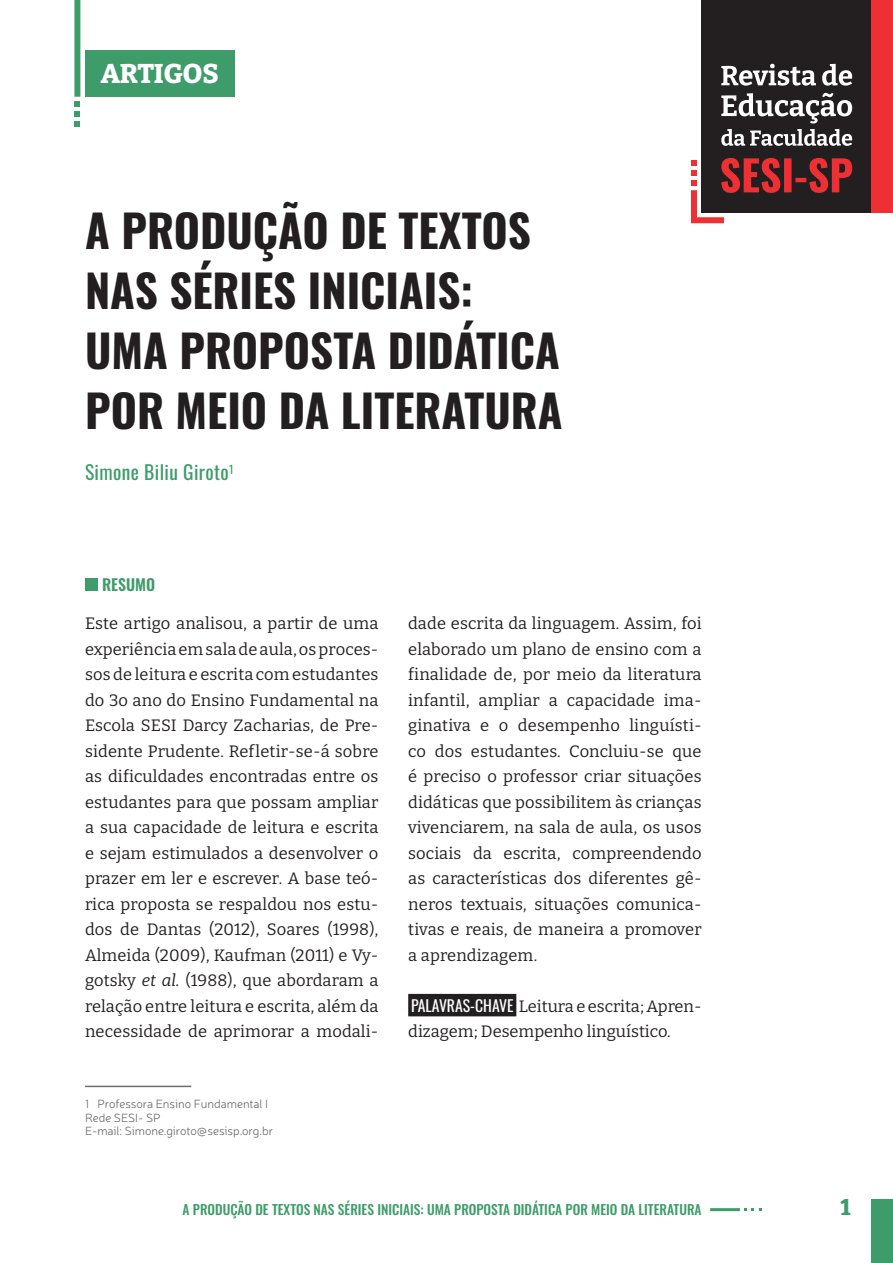
<style>
.page{position:relative;width:893px;height:1263px;background:#fff}
.page>*{position:absolute;margin:0;border:0;box-sizing:border-box;transform-origin:0 0}
.t1{font:700 45px/60px "Oswald";color:#231f20}
.t2{font:800 27px "Bitter";letter-spacing:-.01em;color:#fff}
.t3{font:800 22.5px "Bitter";color:#3e9c6a}
.t4{font:19.5px "Oswald";letter-spacing:.02em;color:#3e9c6a}
.t5{font:16.5px/25.5px "Bitter";color:#231f20;text-align:justify}
.t6{font:600 15.75px "Oswald";color:#3e9c6a}
.t7{font:500 13.5px "Oswald";color:#3e9c6a}
.t8{font:300 12px/13.5px "Neris";color:#6c6d70}
.s1{font-style:italic}
.s2{font-family:"Oswald";font-size:15.75px;color:#fff}
</style>
<div class="page">
<div style="left:872px;top:1199px;width:21px;height:64px;background:#3e9c6a"></div>
<div style="left:702px;top:0;width:170px;height:213px;background:#231f20"></div>
<div style="left:85px;top:50px;width:150px;height:47px;background:#3e9c6a"></div>
<svg style="left:721px;top:64px;width:131px;height:22px"></svg>
<svg style="left:721px;top:93px;width:131px;height:53px"></svg>
<div style="left:872px;top:0;width:21px;height:213px;background:#ee3034"></div>
<svg style="left:691px;top:158px;width:161px;height:66px"></svg>
<div style="left:74px;top:0;width:6px;height:97px;background:#3e9c6a"></div>
<svg style="left:74px;top:101px;width:6px;height:26px"></svg>
<hr style="left:710px;top:1208px;width:30px;height:3px;background:#3e9c6a">
<svg style="left:744px;top:1208px;width:18px;height:3px"></svg>
<hr style="left:85px;top:1086px;width:106px;height:1px;background:#6c6d70">
<div style="left:408px;top:994px;width:108px;height:22px;background:#231f20"></div>
<div style="left:85px;top:578px;width:13px;height:13px;background:#3e9c6a"></div>
<h2 class="t2" style="left:101px;top:50px;width:119px">ARTIGOS</h2>
<h1 class="t1" style="left:85px;top:204px;width:479px">A PRODUÇÃO DE TEXTOS<br>NAS SÉRIES INICIAIS:<br>UMA PROPOSTA DIDÁTICA<br>POR MEIO DA LITERATURA</h1>
<p class="t4" style="left:85px;top:455px;width:150px">Simone Biliu Giroto<sup>1</sup></p>
<p class="t6" style="left:102px;top:576px;width:55px">RESUMO</p>
<p class="t5" style="left:85px;top:610px;width:295px">Este artigo analisou, a partir de uma experiência em sala de aula, os proces&shy;sos de leitura e escrita com estudantes do 3o ano do Ensino Fundamental na Escola SESI Darcy Zacharias, de Pre&shy;sidente Prudente. Refletir-se-á sobre as dificuldades encontradas entre os estudantes para que possam ampliar a sua capacidade de leitura e escrita e sejam estimulados a desenvolver o prazer em ler e escrever. A base teó&shy;rica proposta se respaldou nos estu&shy;dos de Dantas (2012), Soares (1998), Almeida (2009), Kaufman (2011) e Vy&shy;gotsky <span class="s1">et al.</span> (1988), que abordaram a relação entre leitura e escrita, além da necessidade de aprimorar a modali-</p>
<p class="t5" style="left:408px;top:610px;width:295px">dade escrita da linguagem. Assim, foi elaborado um plano de ensino com a finalidade de, por meio da literatura infantil, ampliar a capacidade ima&shy;ginativa e o desempenho linguísti&shy;co dos estudantes. Concluiu-se que é preciso o professor criar situações didáticas que possibilitem às crianças vivenciarem, na sala de aula, os usos sociais da escrita, compreendendo as características dos diferentes gê&shy;neros textuais, situações comunica&shy;tivas e reais, de maneira a promover a aprendizagem.</p>
<p class="t5" style="left:408px;top:992px;width:295px"><span class="s2">PALAVRAS-CHAVE</span> Leitura e escrita; Apren&shy;dizagem; Desempenho linguístico.</p>
<p class="t8" style="left:85px;top:1097px;width:190px">1 Professora Ensino Fundamental I<br>Rede SESI- SP<br>E-mail: Simone.giroto@sesisp.org.br</p>
<p class="t7" style="left:183px;top:1202px;width:520px">A PRODUÇÃO DE TEXTOS NAS SÉRIES INICIAIS: UMA PROPOSTA DIDÁTICA POR MEIO DA LITERATURA</p>
<h3 class="t3" style="left:840px;top:1188px;width:11px">1</h3>
</div>
